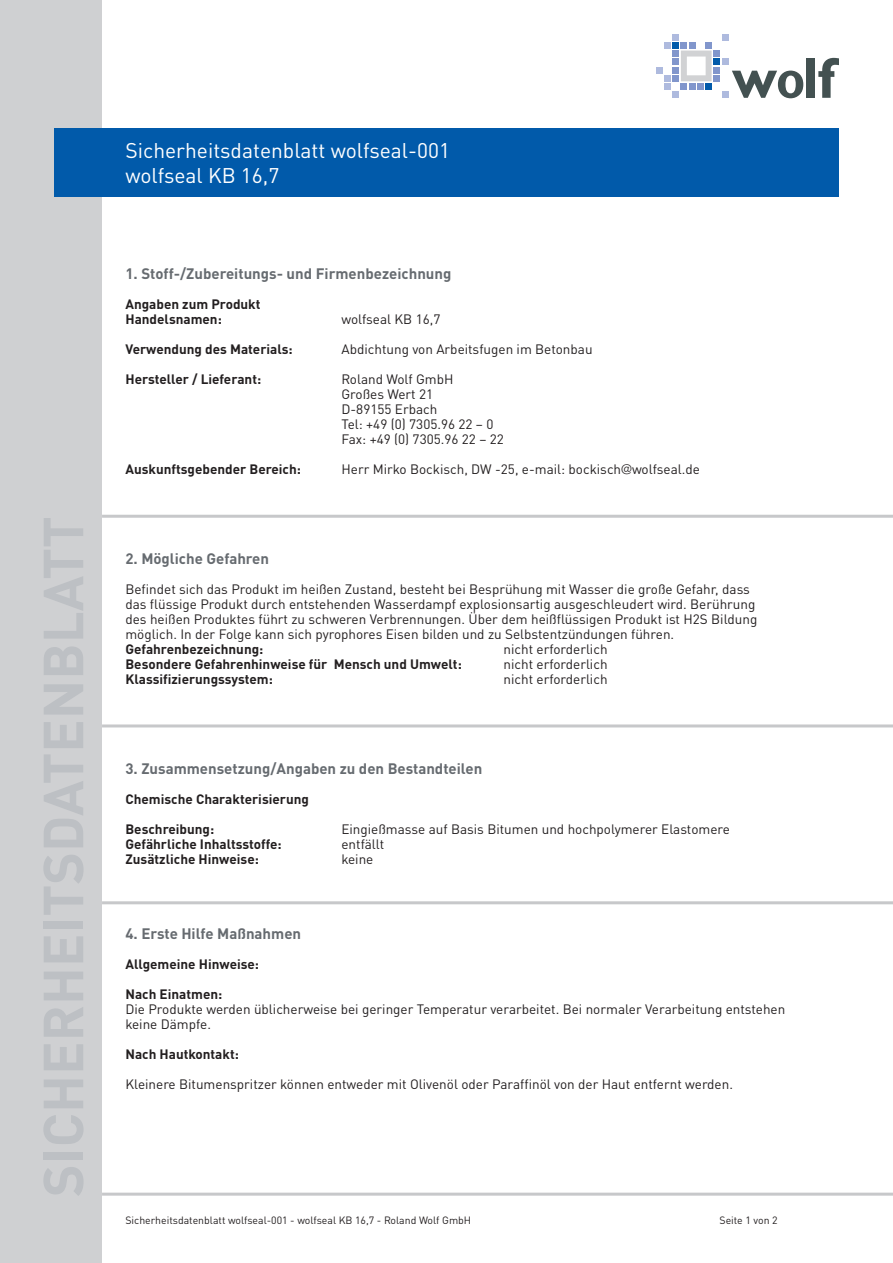
<style>
.page{position:relative;width:893px;height:1263px;background:#fff}
.page>*{position:absolute;margin:0;border:0;box-sizing:border-box;transform-origin:0 0}
.t1{font:21px/25.2px "DINOT";color:#fff}
.t2{font:700 15px "DINOT";color:#666b70}
.t3{font:13.5px/15px "DINOT";color:#231f20}
.t4{font:700 13.5px/15px "DINOT";color:#231f20}
.t5{font:10.5px "DINOT";color:#231f20}
.s1{font-family:"Avenir Next LT Pro";font-weight:300}
</style>
<div class="page">
<div style="left:0;top:0;width:102px;height:1263px;background:#cfd0d2"></div>
<div style="left:54px;top:129px;width:785px;height:68px;background:#015aaa"></div>
<svg style="left:656px;top:34px;width:147px;height:64px"></svg>
<div style="left:807px;top:58px;width:8px;height:40px;background:#435151"></div>
<svg style="left:818px;top:58px;width:21px;height:40px"></svg>
<hr style="left:102px;top:515px;width:791px;height:3px;background:#c7c8ca">
<hr style="left:102px;top:724px;width:791px;height:3px;background:#c7c8ca">
<hr style="left:102px;top:901px;width:791px;height:3px;background:#c7c8ca">
<hr style="left:102px;top:1193px;width:791px;height:3px;background:#c7c8ca">
<h1 class="t1" style="left:125px;top:138px;width:326px">Sicherheitsdatenblatt wolfseal-001 wolfseal KB 16,7</h1>
<p class="t2" style="left:125px;top:264px;width:328px">1. Stoff-/Zubereitungs- und Firmenbezeichnung</p>
<p class="t4" style="left:125px;top:296px;width:137px">Angaben zum Produkt<br>Handelsnamen:</p>
<p class="t3" style="left:341px;top:311px;width:100px">wolfseal KB 16,7</p>
<p class="t4" style="left:125px;top:341px;width:169px">Verwendung des Materials:</p>
<p class="t3" style="left:341px;top:341px;width:253px">Abdichtung von Arbeitsfugen im Betonbau</p>
<p class="t4" style="left:125px;top:371px;width:137px">Hersteller / Lieferant:</p>
<p class="t3" style="left:341px;top:371px;width:164px">Roland Wolf GmbH<br>Großes Wert 21<br>D-89155 Erbach<br>Tel: +49 (0) 7305.96 22 – 0<br>Fax: +49 (0) 7305.96 22 – 22</p>
<p class="t4" style="left:125px;top:461px;width:177px">Auskunftsgebender Bereich:</p>
<p class="t3" style="left:341px;top:461px;width:360px">Herr Mirko Bockisch, DW -25, e-mail: bockisch<span class="s1">@</span>wolfseal.de</p>
<p class="t2" style="left:125px;top:549px;width:145px">2. Mögliche Gefahren</p>
<p class="t3" style="left:125px;top:581px;width:633px">Befindet sich das Produkt im heißen Zustand, besteht bei Besprühung mit Wasser die große Gefahr, dass das flüssige Produkt durch entstehenden Wasserdampf explosionsartig ausgeschleudert wird. Berührung des heißen Produktes führt zu schweren Verbrennungen. Über dem heißflüssigen Produkt ist H2S Bildung möglich. In der Folge kann sich pyrophores Eisen bilden und zu Selbstentzündungen führen.</p>
<p class="t4" style="left:125px;top:641px;width:139px">Gefahrenbezeichnung:</p>
<p class="t3" style="left:503px;top:641px;width:106px">nicht erforderlich</p>
<p class="t4" style="left:125px;top:656px;width:338px">Besondere Gefahrenhinweise für Mensch und Umwelt:</p>
<p class="t3" style="left:503px;top:656px;width:106px">nicht erforderlich</p>
<p class="t4" style="left:125px;top:671px;width:149px">Klassifizierungssystem:</p>
<p class="t3" style="left:503px;top:671px;width:106px">nicht erforderlich</p>
<p class="t2" style="left:125px;top:759px;width:358px">3. Zusammensetzung/Angaben zu den Bestandteilen</p>
<p class="t4" style="left:125px;top:791px;width:185px">Chemische Charakterisierung</p>
<p class="t4" style="left:125px;top:821px;width:90px">Beschreibung:</p>
<p class="t3" style="left:341px;top:821px;width:390px">Eingießmasse auf Basis Bitumen und hochpolymerer Elastomere</p>
<p class="t4" style="left:125px;top:836px;width:158px">Gefährliche Inhaltsstoffe:</p>
<p class="t3" style="left:341px;top:836px;width:44px">entfällt</p>
<p class="t4" style="left:125px;top:851px;width:135px">Zusätzliche Hinweise:</p>
<p class="t3" style="left:341px;top:851px;width:33px">keine</p>
<p class="t2" style="left:125px;top:924px;width:177px">4. Erste Hilfe Maßnahmen</p>
<p class="t4" style="left:125px;top:956px;width:135px">Allgemeine Hinweise:</p>
<p class="t4" style="left:125px;top:986px;width:98px">Nach Einatmen:</p>
<p class="t3" style="left:125px;top:1001px;width:661px">Die Produkte werden üblicherweise bei geringer Temperatur verarbeitet. Bei normaler Verarbeitung entstehen keine Dämpfe.</p>
<p class="t4" style="left:125px;top:1046px;width:115px">Nach Hautkontakt:</p>
<p class="t3" style="left:125px;top:1076px;width:609px">Kleinere Bitumenspritzer können entweder mit Olivenöl oder Paraffinöl von der Haut entfernt werden.</p>
<p class="t5" style="left:125px;top:1214px;width:347px">Sicherheitsdatenblatt wolfseal-001 - wolfseal KB 16,7 - Roland Wolf GmbH</p>
<p class="t5" style="left:719px;top:1214px;width:60px">Seite 1 von 2</p>
</div>
